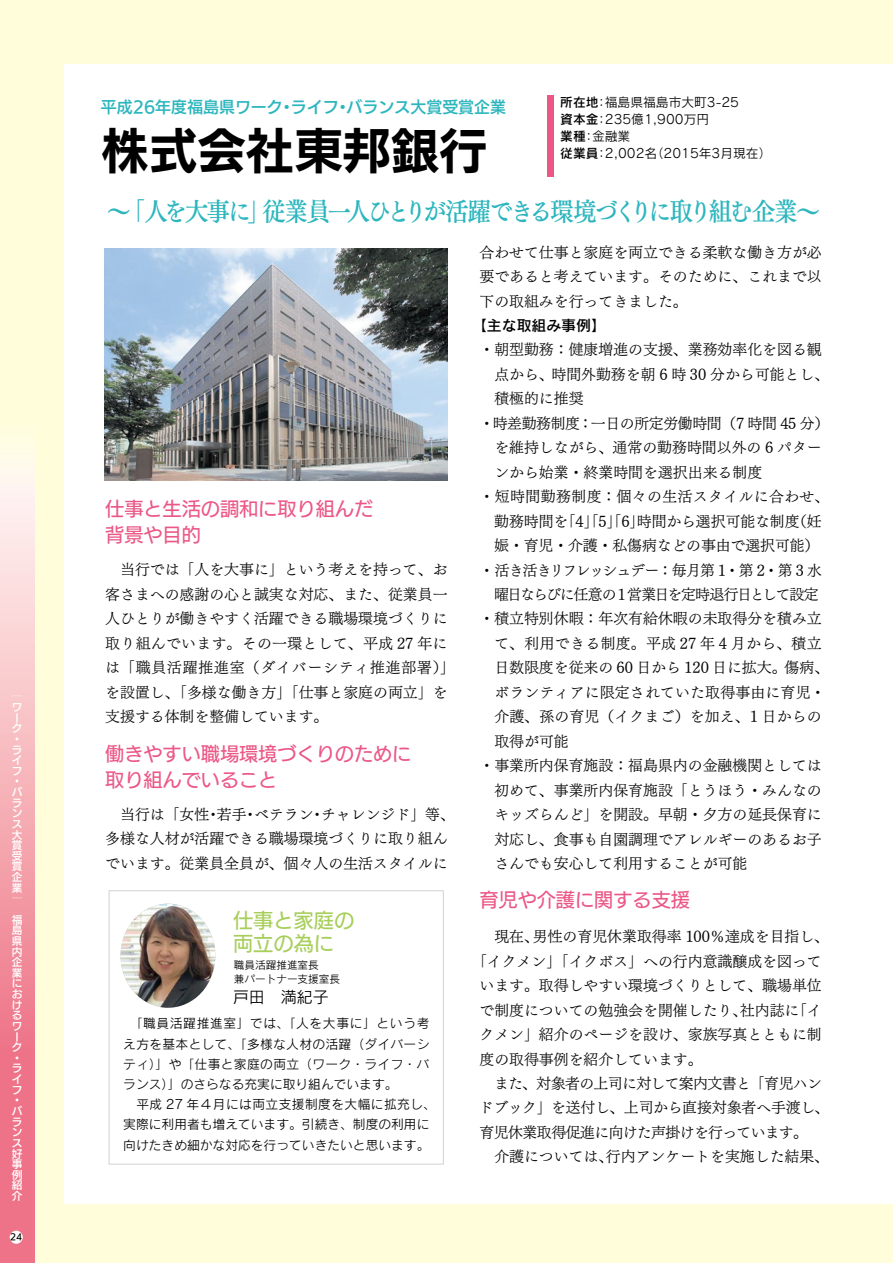
<style>
.page{position:relative;width:893px;height:1263px;background:#fffdda}
.page>*{position:absolute;margin:0;border:0;box-sizing:border-box;transform-origin:0 0}
.t1{font:48.3px "UD Kakugo Large Pro B";color:#000}
.t2{font:25.5px "UD Mincho Pro DB";letter-spacing:-.1em;color:#2db6be}
.t3{font:20.25px/23.4px "UD Kakugo Large Pro M";color:#a8ce5c}
.t4{font:19.2px/26.1px "UD Kakugo Large Pro M";color:#eb5887}
.t5{font:15.9px "UD Kakugo Large Pro DB";color:#2db6be}
.t6{font:15.9px "Rodin Pro M";color:#000}
.t7{font:14.85px/24.5px "UD Mincho Pro L";color:#000}
.t8{font:14.85px "UD Mincho Pro L";letter-spacing:-.025em;color:#000}
.t9{font:14.85px "UD Mincho Pro L";letter-spacing:-.075em;color:#000}
.t10{font:14.85px "UD Mincho Pro L";letter-spacing:-.09em;color:#000}
.t11{font:14.85px "UD Mincho Pro L";letter-spacing:-.04em;color:#000}
.t12{font:14.85px "UD Mincho Pro L";letter-spacing:.03em;color:#000}
.t13{font:14.85px "UD Mincho Pro L";letter-spacing:-.045em;color:#000}
.t14{font:14.85px "UD Mincho Pro L";letter-spacing:.025em;color:#000}
.t15{font:14.85px "Rodin Pro DB";color:#000}
.t16{font:12.75px/20.2px "Rodin Pro M";letter-spacing:.025em;color:#000}
.t17{font:12.75px/17px "Rodin Pro M";color:#000}
.t18{font:10.65px/10.6px "UD Kakugo Large Pro DB";color:#fff}
.t19{font:10.65px/13.8px "Rodin Pro M";color:#000}
.t20{font:8.55px "UD Kakugo Large Pro DB";color:#000}
.s1{font-family:"Rodin Pro DB"}
</style>
<div class="page">
<img style="left:0;top:444px;width:34px;height:819px">
<div style="left:10px;top:1231px;width:13px;height:13px;background:#fff;border-radius:50%"></div>
<div style="left:64px;top:64px;width:829px;height:1139px;background:#fff"></div>
<svg style="left:109px;top:890px;width:335px;height:274px"></svg>
<img style="left:121px;top:904px;width:94px;height:104px">
<img style="left:105px;top:248px;width:342px;height:232px">
<div style="left:547px;top:96px;width:7px;height:81px;background:#eb5887"></div>
<p class="t18" style="left:12px;top:701px;width:12px">ワーク・ライフ・バランス大賞受賞企業─</p>
<p class="t18" style="left:12px;top:786px;width:12px;text-align:justify">─次世代育成支援</p>
<p class="t18" style="left:12px;top:914px;width:12px">福島県内企業におけるワーク・ライフ・バランス好事例紹介</p>
<p class="t20" style="left:10px;top:1230px;width:13px">24</p>
<p class="t5" style="left:101px;top:94px;width:407px">平成26年度福島県ワーク・ライフ・バランス大賞受賞企業</p>
<h1 class="t1" style="left:101px;top:110px;width:388px">株式会社東邦銀行</h1>
<p class="t17" style="left:560px;top:93px;width:213px"><span class="s1">所在地</span>：福島県福島市大町3-25<br><span class="s1">資本金</span>：235億1,900万円<br><span class="s1">業種</span>：金融業<br><span class="s1">従業員</span>：2,002名（2015年3月現在）</p>
<h2 class="t2" style="left:106px;top:192px;width:716px">～「人を大事に」従業員一人ひとりが活躍できる環境づくりに取り組む企業～</h2>
<p class="t4" style="left:105px;top:495px;width:269px">仕事と生活の調和に取り組んだ背景や目的</p>
<p class="t7" style="left:105px;top:557px;width:351px">　当行では「人を大事に」という考えを持って、お客さまへの感謝の心と誠実な対応、また、従業員一人ひとりが働きやすく活躍できる職場環境づくりに取り組んでいます。その一環として、平成 27 年には「職員活躍推進室（ダイバーシティ推進部署）」を設置し、「多様な働き方」「仕事と家庭の両立」を支援する体制を整備しています。</p>
<p class="t4" style="left:105px;top:739px;width:308px">働きやすい職場環境づくりのために取り組んでいること</p>
<p class="t7" style="left:105px;top:802px;width:351px">　当行は「女性・若手・ベテラン・チャレンジド」等、多様な人材が活躍できる職場環境づくりに取り組んでいます。従業員全員が、個々人の生活スタイルに</p>
<h3 class="t3" style="left:233px;top:908px;width:123px">仕事と家庭の両立の為に</h3>
<p class="t19" style="left:234px;top:958px;width:108px">職員活躍推進室長<br>兼パートナー支援室長</p>
<p class="t6" style="left:233px;top:986px;width:97px">戸田　満紀子</p>
<p class="t16" style="left:123px;top:1013px;width:314px">　「職員活躍推進室」では、「人を大事に」という考え方を基本として、「多様な人材の活躍（ダイバーシティ）」や「仕事と家庭の両立（ワーク・ライフ・バランス）」のさらなる充実に取り組んでいます。<br>　平成 27 年４月には両立支援制度を大幅に拡充し、実際に利用者も増えています。引続き、制度の利用に向けたきめ細かな対応を行っていきたいと思います。</p>
<p class="t7" style="left:479px;top:239px;width:344px;text-align:justify">合わせて仕事と家庭を両立できる柔軟な働き方が必要であると考えています。そのために、これまで以下の取組みを行ってきました。</p>
<p class="t15" style="left:472px;top:315px;width:135px">【主な取組み事例】</p>
<p class="t7" style="left:479px;top:337px;width:344px">・朝型勤務：健康増進の支援、業務効率化を図る観</p>
<p class="t7" style="left:494px;top:362px;width:336px">点から、時間外勤務を朝 6 時 30 分から可能とし、</p>
<p class="t7" style="left:494px;top:386px;width:91px">積極的に推奨</p>
<p class="t8" style="left:479px;top:412px;width:351px">・時差勤務制度：一日の所定労働時間（7 時間 45 分）</p>
<p class="t7" style="left:494px;top:435px;width:329px">を維持しながら、通常の勤務時間以外の 6 パター</p>
<p class="t7" style="left:494px;top:459px;width:269px">ンから始業・終業時間を選択出来る制度</p>
<p class="t12" style="left:479px;top:485px;width:351px">・短時間勤務制度：個々の生活スタイルに合わせ、</p>
<p class="t7" style="left:494px;top:508px;width:329px">勤務時間を「4」「5」「6」時間から選択可能な制度（妊</p>
<p class="t7" style="left:494px;top:533px;width:327px">娠・育児・介護・私傷病などの事由で選択可能）</p>
<p class="t9" style="left:479px;top:558px;width:344px">・活き活きリフレッシュデー：毎月第 1・第 2・第 3 水</p>
<p class="t10" style="left:494px;top:583px;width:326px">曜日ならびに任意の１営業日を定時退行日として設定</p>
<p class="t7" style="left:479px;top:606px;width:344px">・積立特別休暇：年次有給休暇の未取得分を積み立</p>
<p class="t14" style="left:494px;top:632px;width:329px">て、利用できる制度。平成 27 年 4 月から、積立</p>
<p class="t7" style="left:494px;top:655px;width:336px">日数限度を従来の 60 日から 120 日に拡大。傷病、</p>
<p class="t7" style="left:494px;top:679px;width:333px">ボランティアに限定されていた取得事由に育児・</p>
<p class="t7" style="left:494px;top:704px;width:329px">介護、孫の育児（イクまご）を加え、1 日からの</p>
<p class="t7" style="left:494px;top:728px;width:76px">取得が可能</p>
<p class="t7" style="left:479px;top:753px;width:344px">・事業所内保育施設：福島県内の金融機関としては</p>
<p class="t7" style="left:494px;top:777px;width:329px">初めて、事業所内保育施設「とうほう・みんなの</p>
<p class="t7" style="left:494px;top:802px;width:329px">キッズらんど」を開設。早朝・夕方の延長保育に</p>
<p class="t7" style="left:494px;top:826px;width:329px">対応し、食事も自園調理でアレルギーのあるお子</p>
<p class="t7" style="left:494px;top:851px;width:269px">さんでも安心して利用することが可能　</p>
<p class="t4" style="left:479px;top:886px;width:212px">育児や介護に関する支援</p>
<p class="t7" style="left:479px;top:924px;width:351px">　現在、男性の育児休業取得率 100％達成を目指し、</p>
<p class="t7" style="left:472px;top:948px;width:351px">「イクメン」「イクボス」への行内意識醸成を図って</p>
<p class="t7" style="left:479px;top:973px;width:344px">います。取得しやすい環境づくりとして、職場単位</p>
<p class="t7" style="left:479px;top:997px;width:344px">で制度についての勉強会を開催したり、社内誌に「イ</p>
<p class="t7" style="left:479px;top:1022px;width:344px">クメン」紹介のページを設け、家族写真とともに制</p>
<p class="t7" style="left:479px;top:1046px;width:225px">度の取得事例を紹介しています。</p>
<p class="t11" style="left:479px;top:1072px;width:344px">　また、対象者の上司に対して案内文書と「育児ハン</p>
<p class="t7" style="left:479px;top:1095px;width:352px">ドブック」を送付し、上司から直接対象者へ手渡し、</p>
<p class="t13" style="left:479px;top:1121px;width:330px">育児休業取得促進に向けた声掛けを行っています。</p>
<p class="t7" style="left:479px;top:1144px;width:351px">　介護については、行内アンケートを実施した結果、</p>
</div>
